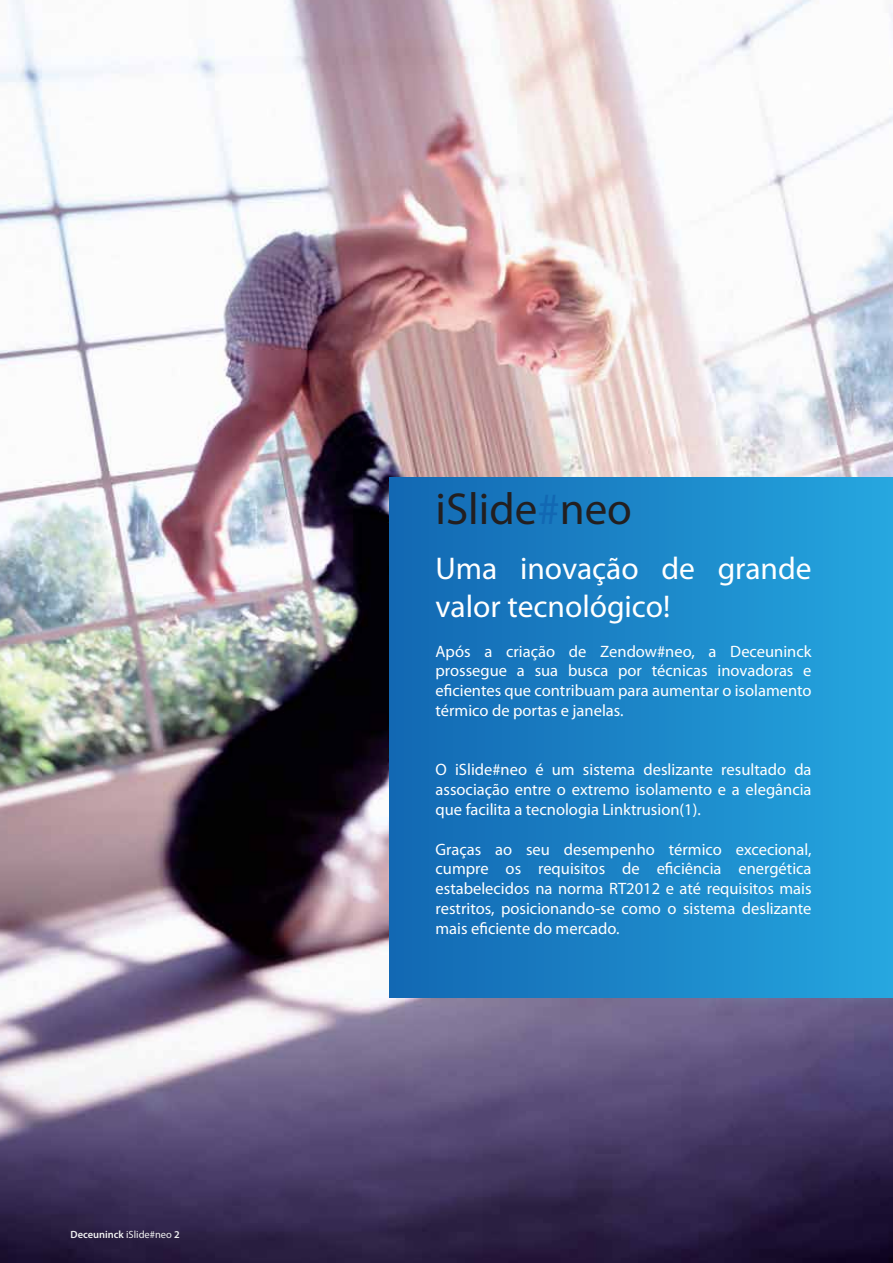
<style>
.page{position:relative;width:893px;height:1263px;background:#fff}
.page>*{position:absolute;margin:0;border:0;box-sizing:border-box;transform-origin:0 0}
.t1{font:45px "Myriad Pro";color:#231f20}
.t2{font:31.5px/37.8px "Myriad Pro";color:#fff}
.t3{font:16.5px/19.8px "Myriad Pro";color:#fff;text-align:justify}
.t4{font:600 10.5px "Myriad Pro";color:#f1f1f2}
.s1{font-weight:400}
.s2{color:#1268b3}
</style>
<div class="page">
<img style="left:0;top:0;width:893px;height:1263px">
<div style="left:390px;top:478px;width:503px;height:520px;background:linear-gradient(to right,#1267b2,#25a6df)"></div>
<p class="t4" style="left:70px;top:1229px;width:111px">Deceuninck <span class="s1">iSlide#neo</span> 2</p>
<h1 class="t1" style="left:436px;top:484px;width:198px">iSlide<span class="s2">#</span>neo</h1>
<h2 class="t2" style="left:436px;top:550px;width:377px">Uma inovação de grande valor tecnológico!</h2>
<p class="t3" style="left:436px;top:641px;width:378px">Após a criação de Zendow#neo, a Deceuninck prossegue a sua busca por técnicas inovadoras e eficientes que contribuam para aumentar o isolamento térmico de portas e janelas.</p>
<p class="t3" style="left:436px;top:760px;width:378px">O iSlide#neo é um sistema deslizante resultado da associação entre o extremo isolamento e a elegância que facilita a tecnologia Linktrusion(1).</p>
<p class="t3" style="left:436px;top:839px;width:378px">Graças ao seu desempenho térmico excecional, cumpre os requisitos de eficiência energética estabelecidos na norma RT2012 e até requisitos mais restritos, posicionando-se como o sistema deslizante mais eficiente do mercado.</p>
</div>
